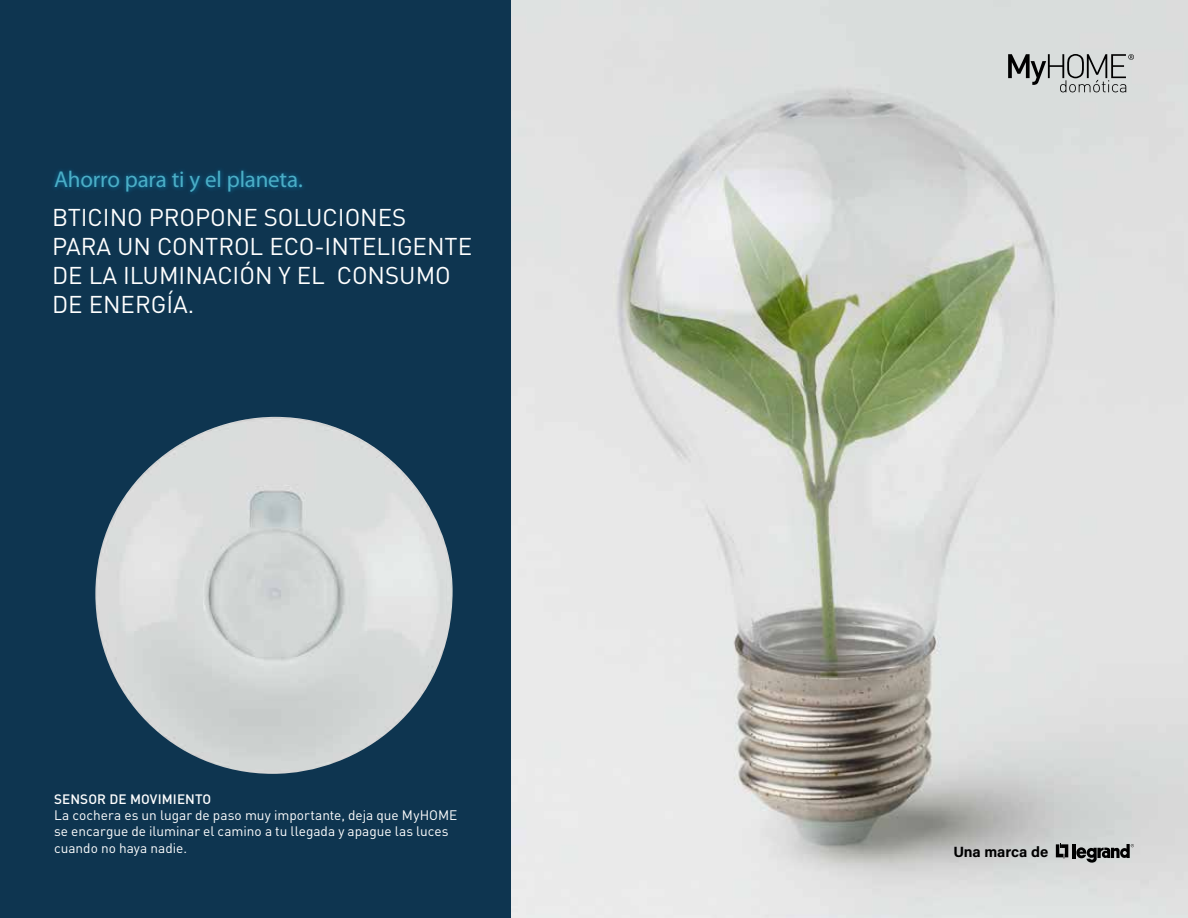
<style>
.page{position:relative;width:1188px;height:918px;background:#fff}
.page>*{position:absolute;margin:0;border:0;box-sizing:border-box;transform-origin:0 0}
.t1{font:24px/28.8px "DIN Pro";color:#fff}
.t2{font:22.95px "Myriad Pro";letter-spacing:-.005em;color:#4baec6}
.t3{font:700 14.85px "Acumin Pro";letter-spacing:-.005em;color:#000}
.t4{font:13.65px/16.4px "DIN Pro";color:#fff}
.t5{font:500 13.5px "DIN Pro";letter-spacing:.01em;color:#fff}
</style>
<div class="page">
<div style="left:0;top:0;width:513px;height:918px;background:#0e3550"></div>
<img style="left:512px;top:0;width:676px;height:918px">
<svg style="left:1008px;top:54px;width:126px;height:38px;background:#a9acab"></svg>
<svg style="left:1056px;top:843px;width:12px;height:16px"></svg>
<hr style="left:1073px;top:844px;width:3px;height:14px;background:#000">
<svg style="left:1076px;top:844px;width:58px;height:20px"></svg>
<img style="left:95px;top:417px;width:358px;height:357px;border-radius:176px">
<div style="left:50px;top:166px;width:257px;height:31px;background:#00aeef;opacity:.5"></div>
<h2 class="t2" style="left:54px;top:166px;width:250px">Ahorro para ti y el planeta.</h2>
<h1 class="t1" style="left:52px;top:201px;width:422px">BTICINO PROPONE SOLUCIONES<br>PARA UN CONTROL ECO-INTELIGENTE<br>DE LA ILUMINACIÓN Y EL CONSUMO<br>DE ENERGÍA.</h1>
<p class="t5" style="left:54px;top:790px;width:159px">SENSOR DE MOVIMIENTO</p>
<p class="t4" style="left:54px;top:806px;width:405px">La cochera es un lugar de paso muy importante, deja que MyHOME se encargue de iluminar el camino a tu llegada y apague las luces cuando no haya nadie.</p>
<p class="t3" style="left:953px;top:841px;width:96px">Una marca de</p>
</div>
